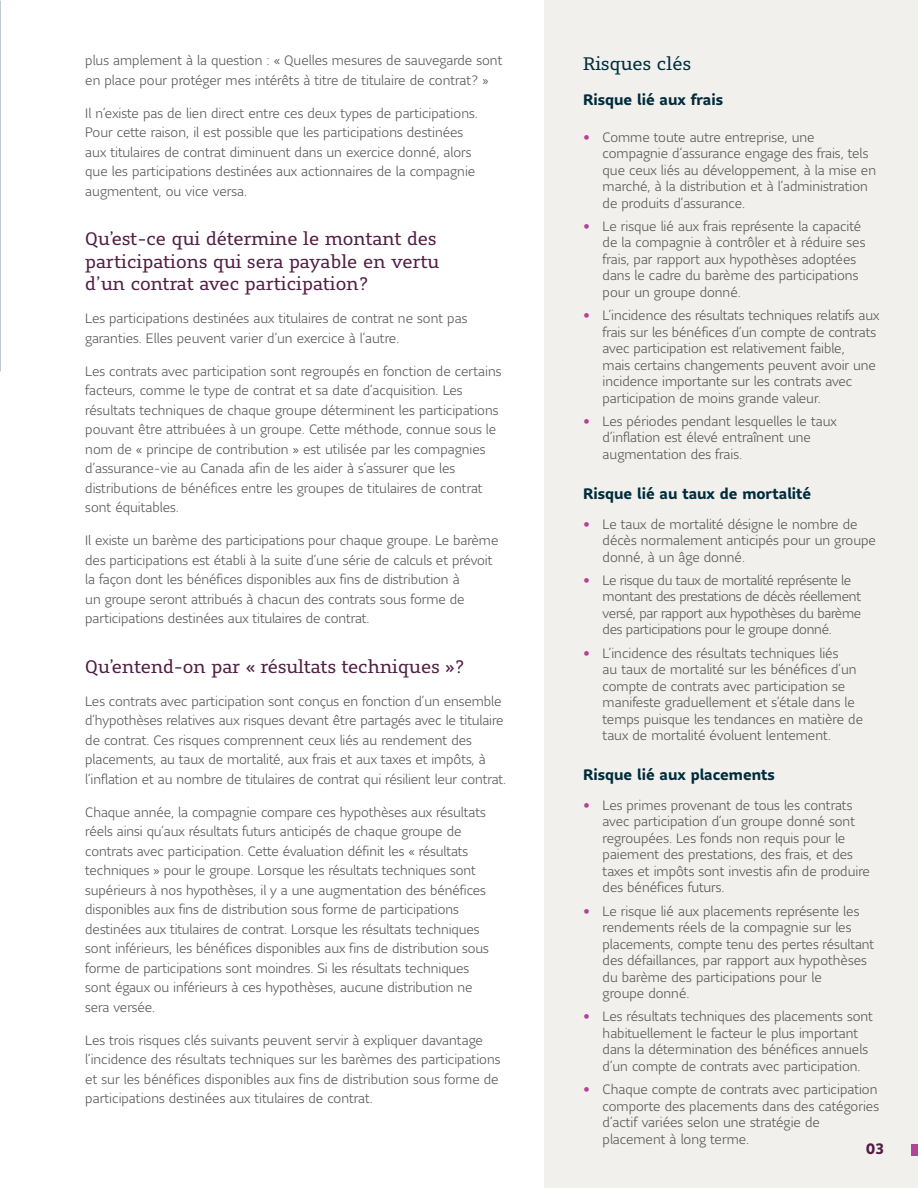
<style>
.page{position:relative;width:918px;height:1188px;background:#fff}
.page>*{position:absolute;margin:0;border:0;box-sizing:border-box;transform-origin:0 0}
.t1{font:18px/22.5px "Sun Life Serif";color:#511e44}
.t2{font:18px "Sun Life Serif";color:#002d3d}
.t3{font:700 15px "Sun Life Sans";color:#002d3d}
.t4{font:700 15px "Sun Life Sans";color:#511e44}
.t5{font:300 13.5px/16.5px "Sun Life Sans";color:#555}
.t6{font:300 13.5px/16.5px "Sun Life Sans";letter-spacing:-.025em;color:#555}
.s1{color:#b24398}
</style>
<div class="page">
<div style="left:544px;top:0;width:374px;height:1188px;background:#f2f0ec"></div>
<div style="left:911px;top:1144px;width:7px;height:11px;background:#b24398"></div>
<img style="left:0;top:0;width:1px;height:371px">
<p class="t5" style="left:85px;top:50px;width:419px;line-height:19.5px">plus amplement à la question : « Quelles mesures de sauvegarde sont en place pour protéger mes intérêts à titre de titulaire de contrat? »</p>
<p class="t5" style="left:85px;top:103px;width:394px;line-height:19.5px">Il n’existe pas de lien direct entre ces deux types de participations.<br>Pour cette raison, il est possible que les participations destinées aux titulaires de contrat diminuent dans un exercice donné, alors que les participations destinées aux actionnaires de la compagnie augmentent, ou vice versa.</p>
<h1 class="t1" style="left:85px;top:227px;width:355px">Qu’est-ce qui détermine le montant des participations qui sera payable en vertu d’un contrat avec participation?</h1>
<p class="t5" style="left:85px;top:308px;width:384px;line-height:19.5px">Les participations destinées aux titulaires de contrat ne sont pas garanties. Elles peuvent varier d’un exercice à l’autre.</p>
<p class="t5" style="left:85px;top:361px;width:418px;line-height:19.5px">Les contrats avec participation sont regroupés en fonction de certains facteurs, comme le type de contrat et sa date d’acquisition. Les résultats techniques de chaque groupe déterminent les participations pouvant être attribuées à un groupe. Cette méthode, connue sous le nom de « principe de contribution » est utilisée par les compagnies d’assurance-vie au Canada afin de les aider à s’assurer que les distributions de bénéfices entre les groupes de titulaires de contrat sont équitables.</p>
<p class="t5" style="left:85px;top:530px;width:415px;line-height:19.5px">Il existe un barème des participations pour chaque groupe. Le barème des participations est établi à la suite d’une série de calculs et prévoit la façon dont les bénéfices disponibles aux fins de distribution à<br>un groupe seront attribués à chacun des contrats sous forme de participations destinées aux titulaires de contrat.</p>
<h1 class="t1" style="left:85px;top:655px;width:381px">Qu’entend-on par « résultats techniques »?</h1>
<p class="t5" style="left:85px;top:691px;width:423px;line-height:19.5px">Les contrats avec participation sont conçus en fonction d’un ensemble d’hypothèses relatives aux risques devant être partagés avec le titulaire de contrat. Ces risques comprennent ceux liés au rendement des placements, au taux de mortalité, aux frais et aux taxes et impôts, à l’inflation et au nombre de titulaires de contrat qui résilient leur contrat.</p>
<p class="t5" style="left:85px;top:802px;width:405px;line-height:19.5px">Chaque année, la compagnie compare ces hypothèses aux résultats réels ainsi qu’aux résultats futurs anticipés de chaque groupe de contrats avec participation. Cette évaluation définit les « résultats techniques » pour le groupe. Lorsque les résultats techniques sont supérieurs à nos hypothèses, il y a une augmentation des bénéfices disponibles aux fins de distribution sous forme de participations destinées aux titulaires de contrat. Lorsque les résultats techniques sont inférieurs, les bénéfices disponibles aux fins de distribution sous forme de participations sont moindres. Si les résultats techniques sont égaux ou inférieurs à ces hypothèses, aucune distribution ne sera versée.</p>
<p class="t5" style="left:85px;top:1030px;width:417px;line-height:19.5px">Les trois risques clés suivants peuvent servir à expliquer davantage l’incidence des résultats techniques sur les barèmes des participations et sur les bénéfices disponibles aux fins de distribution sous forme de participations destinées aux titulaires de contrat.</p>
<h1 class="t2" style="left:583px;top:52px;width:110px">Risques clés</h1>
<p class="t3" style="left:583px;top:89px;width:141px">Risque lié aux frais</p>
<p class="t5" style="left:603px;top:128px;width:275px;text-indent:-20px"><span class="s1">•</span> Comme toute autre entreprise, une compagnie d’assurance engage des frais, tels que ceux liés au développement, à la mise en marché, à la distribution et à l’administration de produits d’assurance.</p>
<p class="t5" style="left:603px;top:217px;width:264px;text-indent:-20px"><span class="s1">•</span> Le risque lié aux frais représente la capacité de la compagnie à contrôler et à réduire ses frais, par rapport aux hypothèses adoptées dans le cadre du barème des participations pour un groupe donné.</p>
<p class="t5" style="left:603px;top:307px;width:278px;text-indent:-20px"><span class="s1">•</span> L’incidence des résultats techniques relatifs aux frais sur les bénéfices d’un compte de contrats avec participation est relativement faible,<br>mais certains changements peuvent avoir une incidence importante sur les contrats avec participation de moins grande valeur.</p>
<p class="t5" style="left:603px;top:412px;width:236px;text-indent:-20px"><span class="s1">•</span> Les périodes pendant lesquelles le taux d’inflation est élevé entraînent une augmentation des frais.</p>
<p class="t3" style="left:583px;top:483px;width:229px">Risque lié au taux de mortalité</p>
<p class="t5" style="left:603px;top:515px;width:275px;text-indent:-20px"><span class="s1">•</span> Le taux de mortalité désigne le nombre de décès normalement anticipés pour un groupe donné, à un âge donné.</p>
<p class="t6" style="left:603px;top:571px;width:260px;text-indent:-20px"><span class="s1">•</span> Le risque du taux de mortalité représente le montant des prestations de décès réellement versé, par rapport aux hypothèses du barème des participations pour le groupe donné.</p>
<p class="t5" style="left:603px;top:644px;width:262px;text-indent:-20px"><span class="s1">•</span> L’incidence des résultats techniques liés<br>au taux de mortalité sur les bénéfices d’un compte de contrats avec participation se manifeste graduellement et s’étale dans le temps puisque les tendances en matière de taux de mortalité évoluent lentement.</p>
<p class="t3" style="left:583px;top:764px;width:193px">Risque lié aux placements</p>
<p class="t5" style="left:603px;top:796px;width:269px;text-indent:-20px"><span class="s1">•</span> Les primes provenant de tous les contrats avec participation d’un groupe donné sont regroupées. Les fonds non requis pour le paiement des prestations, des frais, et des taxes et impôts sont investis afin de produire des bénéfices futurs.</p>
<p class="t5" style="left:603px;top:902px;width:273px;text-indent:-20px"><span class="s1">•</span> Le risque lié aux placements représente les rendements réels de la compagnie sur les placements, compte tenu des pertes résultant des défaillances, par rapport aux hypothèses du barème des participations pour le<br>groupe donné.</p>
<p class="t5" style="left:603px;top:1008px;width:272px;text-indent:-20px"><span class="s1">•</span> Les résultats techniques des placements sont habituellement le facteur le plus important dans la détermination des bénéfices annuels d’un compte de contrats avec participation.</p>
<p class="t5" style="left:603px;top:1081px;width:278px;text-indent:-20px"><span class="s1">•</span> Chaque compte de contrats avec participation comporte des placements dans des catégories d’actif variées selon une stratégie de placement à long terme.</p>
<p class="t4" style="left:866px;top:1139px;width:19px">03</p>
</div>
